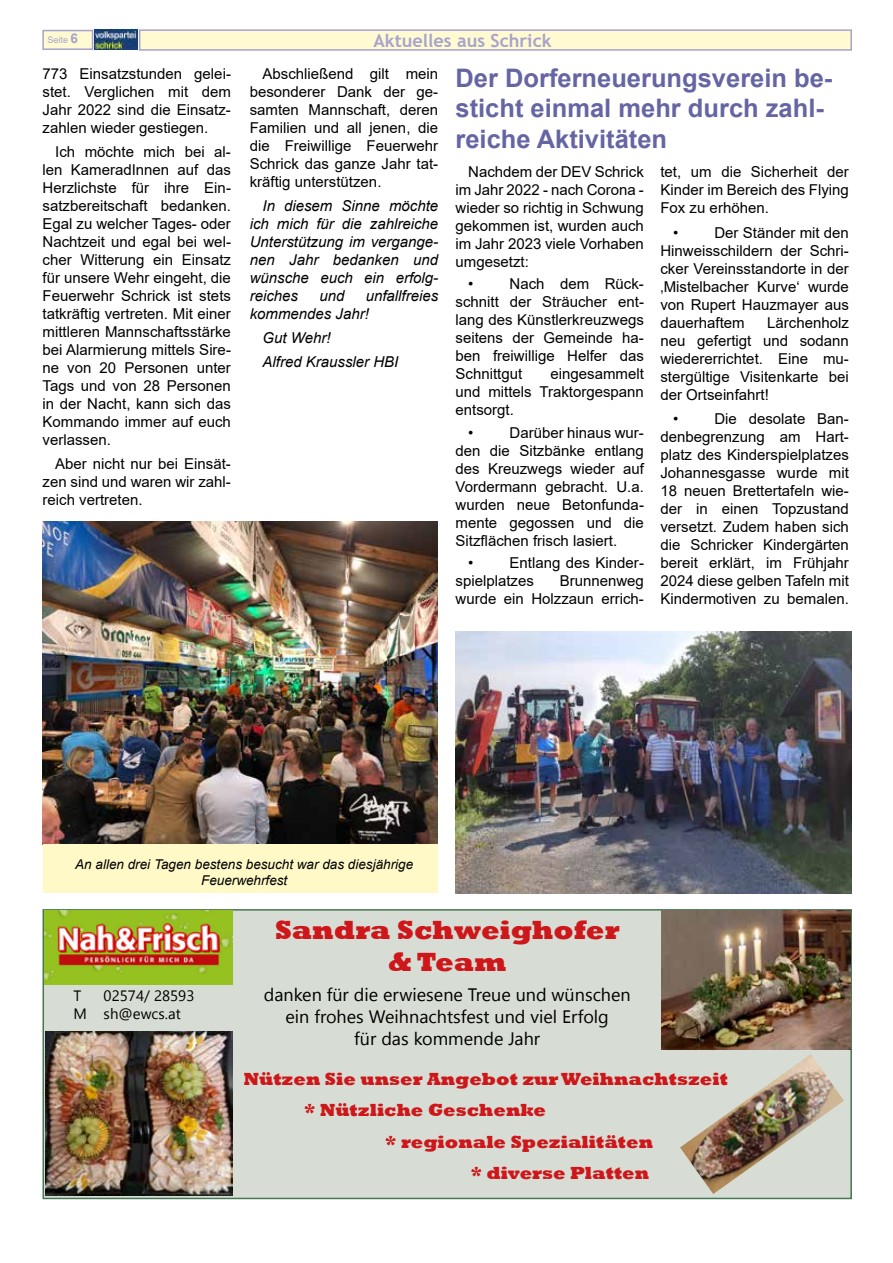
<style>
.page{position:relative;width:893px;height:1263px;background:#fff}
.page>*{position:absolute;margin:0;border:0;box-sizing:border-box;transform-origin:0 0}
.t1{font:800 27px/32.4px "Rockwell";color:#cd171a;text-align:center}
.t2{font:700 25.5px/30.6px "Arial";color:#6565a4}
.t3{font:800 18px "Rockwell";color:#cd171a}
.t4{font:18px "Segoe UI Emoji";color:#000}
.t5{font:700 18px "Trebuchet MS";color:#a7a3cc}
.t6{font:15px/18px "Arial";color:#000;text-align:justify}
.t7{font:italic 15px/18px "Arial";color:#000}
.t8{font:italic 13.5px/16.2px "Arial";color:#000;text-align:center}
.t9{font:9px "Arial";color:#a7a3cc}
.s1{font-weight:700;font-size:13.5px}
</style>
<div class="page">
<div style="left:139px;top:29px;width:713px;height:22px;background:#fffad2;border:2px solid #a7a3cc"></div>
<div style="left:42px;top:30px;width:51px;height:20px;background:#fffad2;border:2px solid #a7a3cc"></div>
<img style="left:94px;top:30px;width:44px;height:20px">
<div style="left:43px;top:909px;width:809px;height:290px;background:#d7ddd4;border:2px solid #457853"></div>
<img style="left:44px;top:910px;width:189px;height:74px">
<img style="left:662px;top:910px;width:188px;height:139px">
<img style="left:46px;top:1032px;width:187px;height:163px">
<img style="left:680px;top:1054px;width:164px;height:140px">
<img style="left:455px;top:631px;width:397px;height:262px">
<img style="left:43px;top:521px;width:394px;height:324px">
<div style="left:43px;top:845px;width:394px;height:48px;background:#fff9c7"></div>
<p class="t9" style="left:48px;top:34px;width:32px">Seite <span class="s1">6</span></p>
<p class="t5" style="left:374px;top:29px;width:180px">Aktuelles aus Schrick</p>
<h2 class="t2" style="left:455px;top:63px;width:378px">Der Dorferneuerungsverein be&shy;sticht einmal mehr durch zahl&shy;reiche Aktivitäten</h2>
<p class="t6" style="left:250px;top:65px;width:190px;text-indent:13px">Abschließend gilt mein besonderer Dank der ge&shy;samten Mannschaft, deren Familien und all jenen, die die Freiwillige Feuerwehr Schrick das ganze Jahr tat&shy;kräftig unterstützen.</p>
<p class="t7" style="left:250px;top:197px;width:190px;text-align:justify;text-indent:13px">In diesem Sinne möchte ich mich für die zahlreiche Unterstützung im vergange&shy;nen Jahr bedanken und wünsche euch ein erfolg&shy;reiches</p>
<p class="t6" style="left:43px;top:65px;width:190px">773 Einsatzstunden gelei&shy;stet. Verglichen mit dem Jahr 2022 sind die Einsatz&shy;zahlen wieder gestiegen.</p>
<p class="t6" style="left:43px;top:143px;width:190px;text-indent:13px">Ich möchte mich bei al&shy;len KameradInnen auf das Herzlichste für ihre Ein&shy;satzbereitschaft bedanken.<br>Egal zu welcher Tages- oder Nachtzeit und egal bei wel&shy;cher Witterung ein Einsatz für unsere Wehr eingeht, die Feuerwehr Schrick ist stets tatkräftig vertreten. Mit einer mittleren Mannschaftsstärke bei Alarmierung mittels Sire&shy;ne von 20 Personen unter Tags und von 28 Personen in der Nacht, kann sich das Kommando immer auf euch verlassen.</p>
<p class="t6" style="left:43px;top:455px;width:190px;text-indent:13px">Aber nicht nur bei Einsät&shy;zen sind und waren wir zahl&shy;reich vertreten.</p>
<p class="t6" style="left:660px;top:163px;width:190px">tet, um die Sicherheit der Kinder im Bereich des Flying Fox zu erhöhen.</p>
<p class="t6" style="left:673px;top:223px;width:7px">•</p>
<p class="t6" style="left:455px;top:163px;width:190px;text-indent:13px">Nachdem der DEV Schrick im Jahr 2022 - nach Corona - wieder so richtig in Schwung gekommen ist, wurden auch im Jahr 2023 viele Vorhaben umgesetzt:</p>
<p class="t6" style="left:468px;top:275px;width:7px">•</p>
<p class="t6" style="left:660px;top:223px;width:190px;text-indent:54px">Der Ständer mit den Hinweisschildern der Schri&shy;cker Vereinsstandorte in der ‚Mistelbacher Kurve‘ wurde von Rupert Hauzmayer aus dauerhaftem</p>
<p class="t6" style="left:455px;top:275px;width:190px;text-indent:54px">Nach dem Rück&shy;schnitt der Sträucher ent&shy;lang des Künstlerkreuzwegs seitens der Gemeinde ha&shy;ben freiwillige Helfer das Schnittgut</p>
<p class="t7" style="left:250px;top:287px;width:190px;text-indent:116px">unfallfreies kommendes Jahr!</p>
<p class="t7" style="left:262px;top:326px;width:137px;line-height:24px">Gut Wehr!<br>Alfred Kraussler HBI</p>
<p class="t7" style="left:319px;top:287px;width:27px">und</p>
<p class="t6" style="left:660px;top:313px;width:190px;text-indent:107px">Lärchenholz neu gefertigt und sodann wiedererrichtet. Eine mu&shy;stergültige Visitenkarte bei der Ortseinfahrt!</p>
<p class="t6" style="left:673px;top:410px;width:7px">•</p>
<p class="t6" style="left:455px;top:365px;width:190px;text-indent:95px">eingesammelt und mittels Traktorgespann entsorgt.</p>
<p class="t6" style="left:468px;top:423px;width:7px">•</p>
<p class="t6" style="left:660px;top:410px;width:190px;text-indent:54px">Die desolate Ban&shy;denbegrenzung am Hart&shy;platz des Kinderspielplatzes Johannesgasse wurde mit 18 neuen Brettertafeln wie&shy;der in einen Topzustand versetzt. Zudem haben sich die Schricker Kindergärten bereit erklärt, im Frühjahr 2024 diese gelben Tafeln mit Kindermotiven zu bemalen.</p>
<p class="t6" style="left:455px;top:423px;width:190px;text-indent:54px">Darüber hinaus wur&shy;den die Sitzbänke entlang des Kreuzwegs wieder auf Vordermann gebracht. U.a. wurden neue Betonfunda&shy;mente gegossen und die Sitzflächen frisch lasiert.</p>
<p class="t6" style="left:468px;top:554px;width:7px">•</p>
<p class="t6" style="left:455px;top:554px;width:190px;text-indent:54px">Entlang des Kinder&shy;spielplatzes</p>
<p class="t6" style="left:455px;top:572px;width:190px;text-align:right">Brunnenweg<br>wurde ein Holzzaun errich-</p>
<p class="t8" style="left:75px;top:856px;width:339px">An allen drei Tagen bestens besucht war das diesjährige<br>Feuerwehrfest</p>
<h1 class="t1" style="left:275px;top:914px;width:346px">Sandra Schweighofer &amp; Team</h1>
<p class="t4" style="left:283px;top:984px;width:61px">■ ■ ✓</p>
<p class="t4" style="left:491px;top:984px;width:46px">◆ ◆■</p>
<p class="t4" style="left:565px;top:984px;width:30px">✓■▲</p>
<p class="t4" style="left:621px;top:984px;width:12px">■</p>
<p class="t4" style="left:299px;top:1005px;width:66px">■ □ ▲</p>
<p class="t4" style="left:409px;top:1005px;width:149px">■ ▼▲ ▲▼ ◆■ ❖ ●</p>
<p class="t4" style="left:360px;top:1027px;width:74px">✓ ▲ □</p>
<p class="t4" style="left:473px;top:1027px;width:12px">■</p>
<p class="t3" style="left:244px;top:1068px;width:486px">Nützen Sie unser Angebot zur Weihnachtszeit</p>
<p class="t3" style="left:304px;top:1100px;width:243px">* Nützliche Geschenke</p>
<p class="t3" style="left:385px;top:1131px;width:269px">* regionale Spezialitäten</p>
<p class="t3" style="left:471px;top:1163px;width:180px">* diverse Platten</p>
</div>
